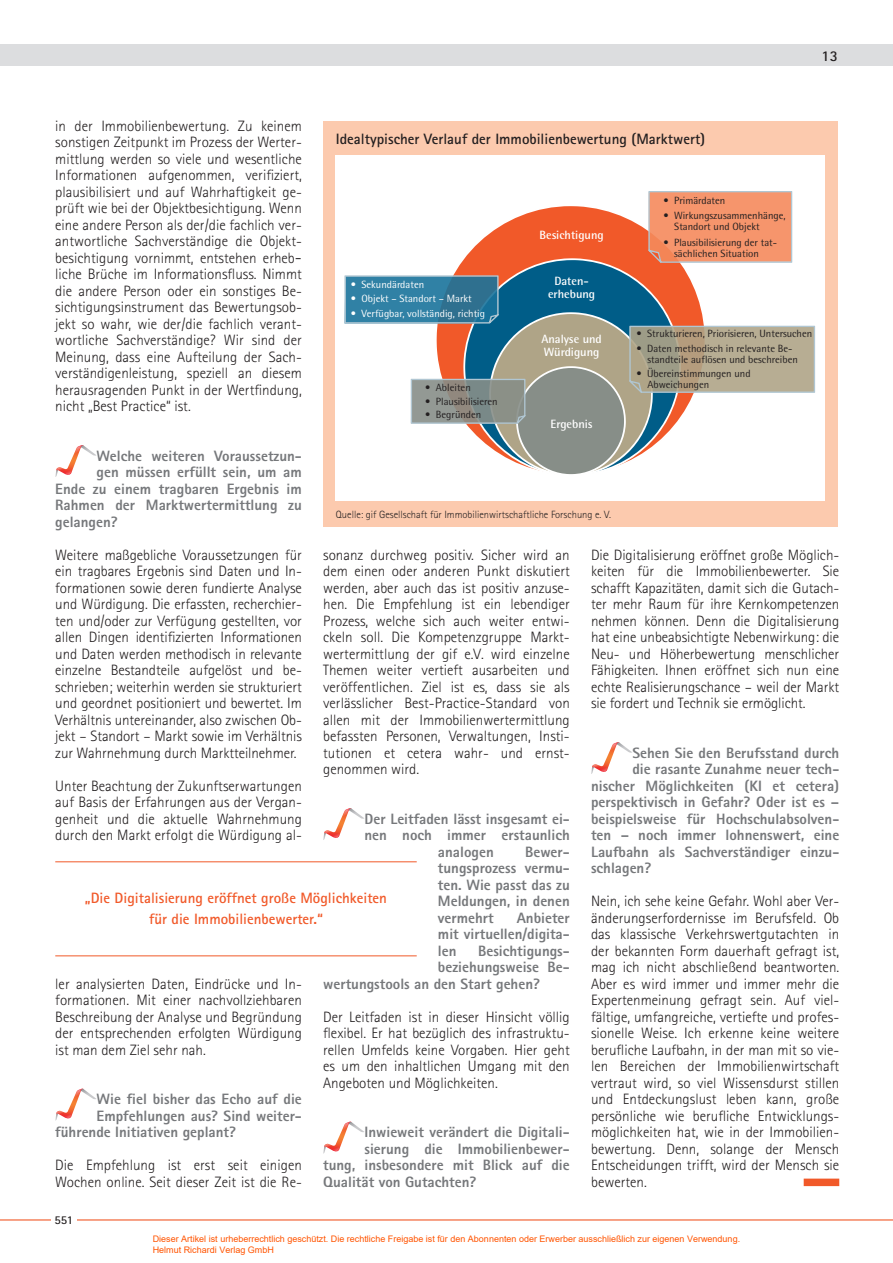
<style>
.page{position:relative;width:893px;height:1263px;background:#fff}
.page>*{position:absolute;margin:0;border:0;box-sizing:border-box;transform-origin:0 0}
.t1{font:300 15px/16.5px "Rotis Sans Serif";color:#231f20;text-align:justify}
.t2{font:800 15px/16.5px "Rotis Sans Serif";color:#76787b;text-align:justify}
.t3{font:700 15px/21px "Rotis Sans Serif";color:#f15929;text-align:center}
.t4{font:700 15px "Rotis Sans Serif";color:#231f20}
.t5{font:700 12px/13.5px "Rotis Semi Sans";color:#fff;text-align:center}
.t6{font:700 12px "Rotis Sans Serif";color:#231f20}
.t7{font:10.5px/11.2px "Rotis Semi Sans";color:#231f20}
.t8{font:10.5px "Rotis Semi Sans";color:#fff}
.t9{font:300 10.5px "Rotis Sans Serif";color:#231f20}
.t10{font:9px/10.8px "Arial";color:#ff5400}
</style>
<div class="page">
<div style="left:0;top:45px;width:893px;height:21px;background:#dcdddf"></div>
<hr style="left:0;top:1219px;width:893px;height:1px;background:#f15929">
<div style="left:51px;top:1214px;width:26px;height:13px;background:#fff"></div>
<hr style="left:55px;top:861px;width:362px;height:1px;background:#f15929">
<hr style="left:55px;top:955px;width:362px;height:1px;background:#f15929">
<svg style="left:55px;top:445px;width:41px;height:32px"></svg>
<svg style="left:55px;top:1088px;width:41px;height:33px"></svg>
<svg style="left:323px;top:808px;width:41px;height:32px"></svg>
<svg style="left:323px;top:1121px;width:41px;height:33px"></svg>
<div style="left:804px;top:1178px;width:35px;height:8px;background:#f15929"></div>
<svg style="left:591px;top:742px;width:41px;height:32px"></svg>
<div style="left:323px;top:121px;width:515px;height:406px;background:#fccaae"></div>
<div style="left:336px;top:155px;width:489px;height:346px;background:#fff"></div>
<svg style="left:453px;top:206px;width:235px;height:69px;fill:#f15929"></svg>
<svg style="left:463px;top:258px;width:218px;height:17px;background:#a76453"></svg>
<svg style="left:648px;top:191px;width:144px;height:72px;background:#f2966f"></svg>
<svg style="left:344px;top:275px;width:471px;height:200px"></svg>
<p class="t4" style="left:822px;top:46px;width:18px">13</p>
<p class="t1" style="left:55px;top:117px;width:248px;text-align:left">in der Immobilienbewertung. Zu keinem sonstigen Zeitpunkt im Prozess der Werter&shy;mittlung werden so viele und wesentliche Informationen aufgenommen, verifiziert, plausibilisiert und auf Wahrhaftigkeit ge&shy;prüft wie bei der Objektbesichtigung. Wenn eine andere Person als der/die fachlich ver&shy;antwortliche Sachverständige die Objekt&shy;besichtigung vornimmt, entstehen erheb&shy;liche Brüche im Informationsfluss. Nimmt die andere Person oder ein sonstiges Be&shy;sichtigungsinstrument das Bewertungsob&shy;jekt so wahr, wie der/die fachlich verant&shy;wortliche Sachverständige? Wir sind der Meinung, dass eine Aufteilung der Sach&shy;verständigenleistung, speziell an diesem herausragenden Punkt in der Wertfindung, nicht „Best Practice“ ist.</p>
<p class="t2" style="left:97px;top:447px;width:207px">Welche weiteren Voraussetzun-</p>
<p class="t2" style="left:97px;top:464px;width:207px">gen müssen erfüllt sein, um am</p>
<p class="t2" style="left:55px;top:480px;width:248px">Ende zu einem tragbaren Ergebnis im</p>
<p class="t2" style="left:55px;top:497px;width:248px">Rahmen der Marktwertermittlung zu</p>
<p class="t2" style="left:55px;top:513px;width:64px">gelangen?</p>
<p class="t1" style="left:55px;top:546px;width:248px">Weitere maßgebliche Voraussetzungen für ein tragbares Ergebnis sind Daten und In&shy;formationen sowie deren fundierte Analyse und Würdigung. Die erfassten, recherchier&shy;ten und/oder zur Verfügung gestellten, vor allen Dingen identifizierten Informationen und Daten werden methodisch in relevante einzelne Bestandteile aufgelöst und be&shy;schrieben; weiterhin werden sie strukturiert und geordnet positioniert und bewertet. Im Verhältnis untereinander, also zwischen Ob&shy;jekt – Standort – Markt sowie im Verhältnis zur Wahrnehmung durch Marktteilnehmer.</p>
<p class="t1" style="left:55px;top:777px;width:248px">Unter Beachtung der Zukunftserwartungen auf Basis der Erfahrungen aus der Vergan&shy;genheit und die aktuelle Wahrnehmung durch den Markt erfolgt die Würdigung al-</p>
<p class="t4" style="left:336px;top:130px;width:371px">Idealtypischer Verlauf der Immobilienbewertung (Marktwert)</p>
<p class="t7" style="left:663px;top:195px;width:64px">• Primärdaten</p>
<p class="t7" style="left:674px;top:210px;width:113px;text-indent:-11px">• Wirkungszusammenhänge,<br>Standort und Objekt</p>
<p class="t7" style="left:674px;top:236px;width:104px;text-indent:-11px">• Plausibilisierung der tat&shy;sächlichen Situation</p>
<p class="t5" style="left:539px;top:228px;width:66px">Besichtigung</p>
<p class="t5" style="left:548px;top:274px;width:49px">Daten&shy;erhebung</p>
<p class="t5" style="left:541px;top:332px;width:62px;text-align:left">Analyse und<br>Würdigung</p>
<p class="t8" style="left:351px;top:278px;width:75px">• Sekundärdaten</p>
<p class="t8" style="left:351px;top:293px;width:122px">• Objekt – Standort – Markt</p>
<p class="t8" style="left:351px;top:307px;width:136px">• Verfügbar, vollständig, richtig</p>
<p class="t7" style="left:636px;top:327px;width:177px">• Strukturieren, Priorisieren, Untersuchen</p>
<p class="t7" style="left:647px;top:342px;width:152px;text-indent:-11px">• Daten methodisch in relevante Be&shy;standteile auflösen und beschreiben</p>
<p class="t7" style="left:647px;top:368px;width:105px;text-indent:-11px">• Übereinstimmungen und<br>Abweichungen</p>
<p class="t7" style="left:425px;top:382px;width:47px">• Ableiten</p>
<p class="t7" style="left:425px;top:395px;width:74px">• Plausibilisieren</p>
<p class="t7" style="left:425px;top:408px;width:58px">• Begründen</p>
<p class="t5" style="left:551px;top:417px;width:43px">Ergebnis</p>
<p class="t9" style="left:336px;top:508px;width:277px">Quelle: gif Gesellschaft für Immobilienwirtschaftliche Forschung e. V.</p>
<p class="t1" style="left:323px;top:546px;width:248px">sonanz durchweg positiv. Sicher wird an dem einen oder anderen Punkt diskutiert werden, aber auch das ist positiv anzuse&shy;hen. Die Empfehlung ist ein lebendiger Prozess, welche sich auch weiter entwi&shy;ckeln soll. Die Kompetenzgruppe Markt&shy;wertermittlung der gif e.V. wird einzelne Themen weiter vertieft ausarbeiten und veröffentlichen. Ziel ist es, dass sie als verlässlicher Best-Practice-Standard von allen mit der Immobilienwertermittlung befassten Personen, Verwaltungen, Insti&shy;tutionen et cetera wahr- und ernst&shy;genommen wird.</p>
<p class="t2" style="left:364px;top:810px;width:207px;text-align:center">Der Leitfaden lässt insgesamt ei&shy;nen noch immer erstaunlich analogen</p>
<p class="t1" style="left:591px;top:546px;width:250px">Die Digitalisierung eröffnet große Möglich&shy;keiten für die Immobilienbewerter. Sie schafft Kapazitäten, damit sich die Gutach&shy;ter mehr Raum für ihre Kernkompetenzen nehmen können. Denn die Digitalisierung hat eine unbeabsichtigte Nebenwirkung: die Neu- und Höherbewertung menschlicher Fähigkeiten. Ihnen eröffnet sich nun eine echte Realisierungschance – weil der Markt sie fordert und Technik sie ermöglicht.</p>
<p class="t2" style="left:632px;top:744px;width:208px">Sehen Sie den Berufsstand durch</p>
<p class="t2" style="left:632px;top:761px;width:208px">die rasante Zunahme neuer tech-</p>
<p class="t2" style="left:591px;top:777px;width:250px">nischer Möglichkeiten (KI et cetera)</p>
<p class="t2" style="left:591px;top:794px;width:250px">perspektivisch in Gefahr? Oder ist es –</p>
<p class="t2" style="left:591px;top:810px;width:250px">beispielsweise für Hochschulabsolven-</p>
<p class="t2" style="left:591px;top:827px;width:250px">ten – noch immer lohnenswert, eine</p>
<p class="t2" style="left:591px;top:843px;width:250px">Laufbahn als Sachverständiger einzu-</p>
<p class="t2" style="left:591px;top:860px;width:62px">schlagen?</p>
<p class="t1" style="left:591px;top:893px;width:250px">Nein, ich sehe keine Gefahr. Wohl aber Ver&shy;änderungserfordernisse im Berufsfeld. Ob das klassische Verkehrswertgutachten in der bekannten Form dauerhaft gefragt ist, mag ich nicht abschließend beantworten.<br>Aber es wird immer und immer mehr die Expertenmeinung gefragt sein. Auf viel&shy;fältige, umfangreiche, vertiefte und profes&shy;sionelle Weise. Ich erkenne keine weitere berufliche Laufbahn, in der man mit so vie&shy;len Bereichen der Immobilienwirtschaft vertraut wird, so viel Wissensdurst stillen und Entdeckungslust leben kann, große persönliche wie berufliche Entwicklungs&shy;möglichkeiten hat, wie in der Immobilien&shy;bewertung. Denn, solange der Mensch Entscheidungen trifft, wird der Mensch sie bewerten.</p>
<p class="t2" style="left:438px;top:843px;width:133px;text-indent:87px">Bewer&shy;tungsprozess vermu&shy;ten. Wie passt das zu Meldungen, in denen vermehrt</p>
<p class="t3" style="left:85px;top:887px;width:304px">„Die Digitalisierung eröffnet große Möglichkeiten für die Immobilienbewerter.“</p>
<p class="t2" style="left:438px;top:909px;width:133px;text-indent:79px">Anbieter mit virtuellen/digita&shy;len</p>
<p class="t2" style="left:478px;top:942px;width:93px">Besichtigungs-</p>
<p class="t2" style="left:438px;top:959px;width:133px">beziehungsweise Be-</p>
<p class="t2" style="left:323px;top:975px;width:218px">wertungstools an den Start gehen?</p>
<p class="t1" style="left:323px;top:1008px;width:248px">Der Leitfaden ist in dieser Hinsicht völlig flexibel. Er hat bezüglich des infrastruktu&shy;rellen Umfelds keine Vorgaben. Hier geht es um den inhaltlichen Umgang mit den Angeboten und Möglichkeiten.</p>
<p class="t2" style="left:364px;top:1124px;width:207px">Inwieweit verändert die Digitali-</p>
<p class="t2" style="left:364px;top:1140px;width:207px">sierung die Immobilienbewer-</p>
<p class="t2" style="left:323px;top:1157px;width:248px">tung, insbesondere mit Blick auf die</p>
<p class="t2" style="left:323px;top:1173px;width:155px">Qualität von Gutachten?</p>
<p class="t1" style="left:55px;top:975px;width:248px">ler analysierten Daten, Eindrücke und In&shy;formationen. Mit einer nachvollziehbaren Beschreibung der Analyse und Begründung der entsprechenden erfolgten Würdigung ist man dem Ziel sehr nah.</p>
<p class="t2" style="left:97px;top:1091px;width:207px">Wie fiel bisher das Echo auf die</p>
<p class="t2" style="left:97px;top:1107px;width:207px">Empfehlungen aus? Sind weiter-</p>
<p class="t2" style="left:55px;top:1124px;width:182px">führende Initiativen geplant?</p>
<p class="t1" style="left:55px;top:1157px;width:248px">Die Empfehlung ist erst seit einigen<br>Wochen online. Seit dieser Zeit ist die Re-</p>
<p class="t6" style="left:54px;top:1212px;width:20px">551</p>
<p class="t10" style="left:153px;top:1233px;width:589px">Dieser Artikel ist urheberrechtlich geschützt. Die rechtliche Freigabe ist für den Abonnenten oder Erwerber ausschließlich zur eigenen Verwendung.<br>Helmut Richardi Verlag GmbH</p>
</div>
